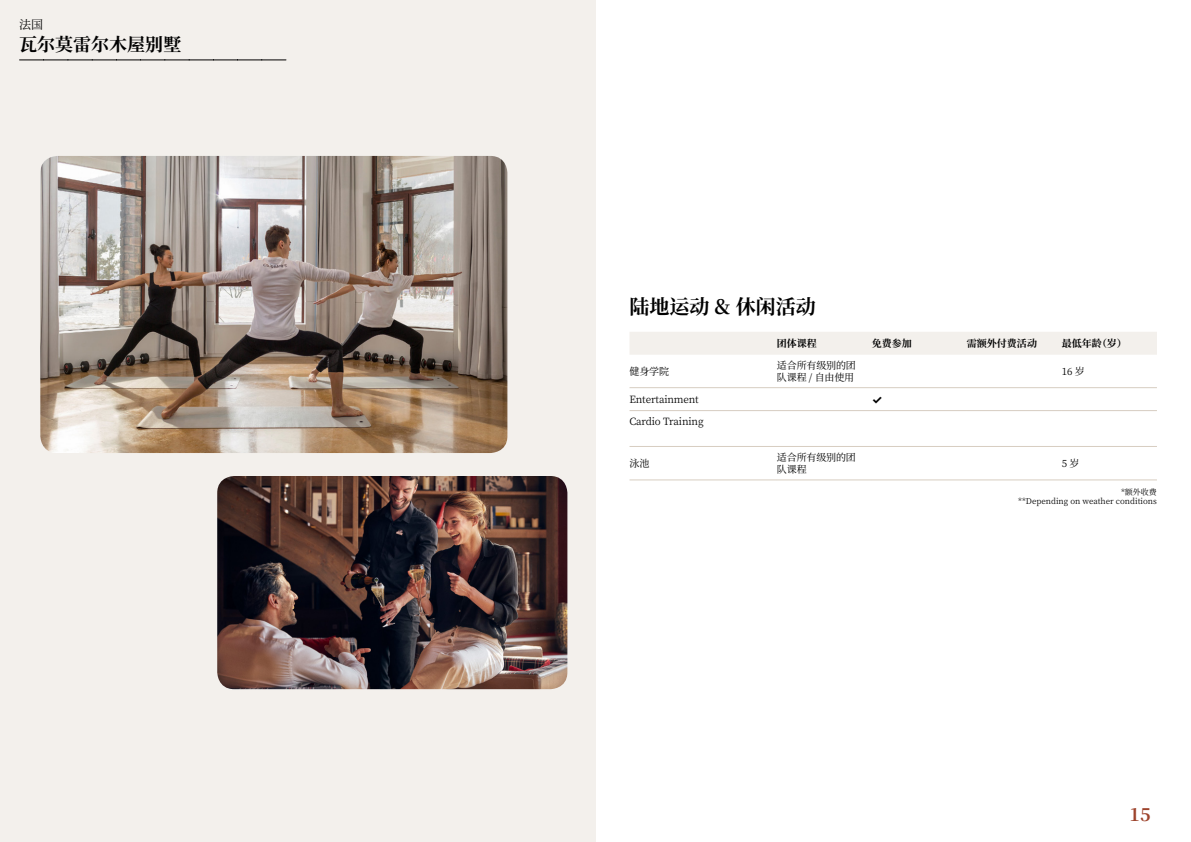
<style>
.page{position:relative;width:1191px;height:842px;background:#fff}
.page>*{position:absolute;margin:0;border:0;box-sizing:border-box;transform-origin:0 0}
.t1{font:700 20px "Noto Serif SC";color:#000}
.t2{font:700 18px "Noto Serif SC";color:#000}
.t3{font:700 18px "Noto Serif SC";color:#9d432c}
.t4{font:12px "Noto Serif SC";color:#000}
.t5{font:700 12px "Inter";color:#000}
.t6{font:10px/12px "Noto Serif SC";letter-spacing:-.015em;color:#000}
.t7{font:700 10px "Noto Serif SC";color:#000}
.t8{font:8px/9.6px "Noto Serif SC";color:#000;text-align:right}
</style>
<div class="page">
<div style="left:0;top:0;width:595px;height:842px;background:#f3f0ec"></div>
<img style="left:40px;top:156px;width:467px;height:297px">
<img style="left:217px;top:476px;width:350px;height:213px">
<svg style="left:20px;top:60px;width:266px;height:1px"></svg>
<div style="left:630px;top:332px;width:527px;height:23px;background:#f3f0ec"></div>
<hr style="left:629px;top:387px;width:148px;height:1px;background:#d7cdc1">
<hr style="left:777px;top:387px;width:95px;height:1px;background:#d7cdc1">
<hr style="left:872px;top:387px;width:95px;height:1px;background:#d7cdc1">
<hr style="left:967px;top:387px;width:95px;height:1px;background:#d7cdc1">
<hr style="left:1062px;top:387px;width:95px;height:1px;background:#d7cdc1">
<hr style="left:629px;top:410px;width:148px;height:1px;background:#d7cdc1">
<hr style="left:777px;top:410px;width:95px;height:1px;background:#d7cdc1">
<hr style="left:872px;top:410px;width:95px;height:1px;background:#d7cdc1">
<hr style="left:967px;top:410px;width:95px;height:1px;background:#d7cdc1">
<hr style="left:1062px;top:410px;width:95px;height:1px;background:#d7cdc1">
<hr style="left:629px;top:446px;width:148px;height:1px;background:#d7cdc1">
<hr style="left:777px;top:446px;width:95px;height:1px;background:#d7cdc1">
<hr style="left:872px;top:446px;width:95px;height:1px;background:#d7cdc1">
<hr style="left:967px;top:446px;width:95px;height:1px;background:#d7cdc1">
<hr style="left:1062px;top:446px;width:95px;height:1px;background:#d7cdc1">
<hr style="left:629px;top:479px;width:148px;height:1px;background:#d7cdc1">
<hr style="left:777px;top:479px;width:95px;height:1px;background:#d7cdc1">
<hr style="left:872px;top:479px;width:95px;height:1px;background:#d7cdc1">
<hr style="left:967px;top:479px;width:95px;height:1px;background:#d7cdc1">
<hr style="left:1062px;top:479px;width:95px;height:1px;background:#d7cdc1">
<p class="t4" style="left:19px;top:17px;width:25px">法国</p>
<h2 class="t2" style="left:19px;top:34px;width:164px">瓦尔莫雷尔木屋别墅</h2>
<h1 class="t1" style="left:629px;top:295px;width:188px">陆地运动 &amp; 休闲活动</h1>
<p class="t7" style="left:777px;top:338px;width:41px">团体课程</p>
<p class="t7" style="left:872px;top:338px;width:41px">免费参加</p>
<p class="t7" style="left:967px;top:338px;width:71px">需额外付费活动</p>
<p class="t7" style="left:1062px;top:338px;width:66px">最低年龄（岁）</p>
<p class="t6" style="left:629px;top:365px;width:41px">健身学院</p>
<p class="t6" style="left:777px;top:359px;width:80px">适合所有级别的团队课程 / 自由使用</p>
<p class="t6" style="left:1062px;top:365px;width:24px">16 岁</p>
<p class="t6" style="left:629px;top:393px;width:71px">Entertainment</p>
<p class="t5" style="left:872px;top:390px;width:12px">✓</p>
<p class="t6" style="left:629px;top:415px;width:76px">Cardio Training</p>
<p class="t6" style="left:629px;top:457px;width:21px">泳池</p>
<p class="t6" style="left:777px;top:451px;width:80px">适合所有级别的团队课程</p>
<p class="t6" style="left:1062px;top:457px;width:19px">5 岁</p>
<p class="t8" style="left:1018px;top:487px;width:140px">*额外收费<br>**Depending on weather conditions</p>
<h2 class="t3" style="left:1129px;top:804px;width:23px">15</h2>
</div>
